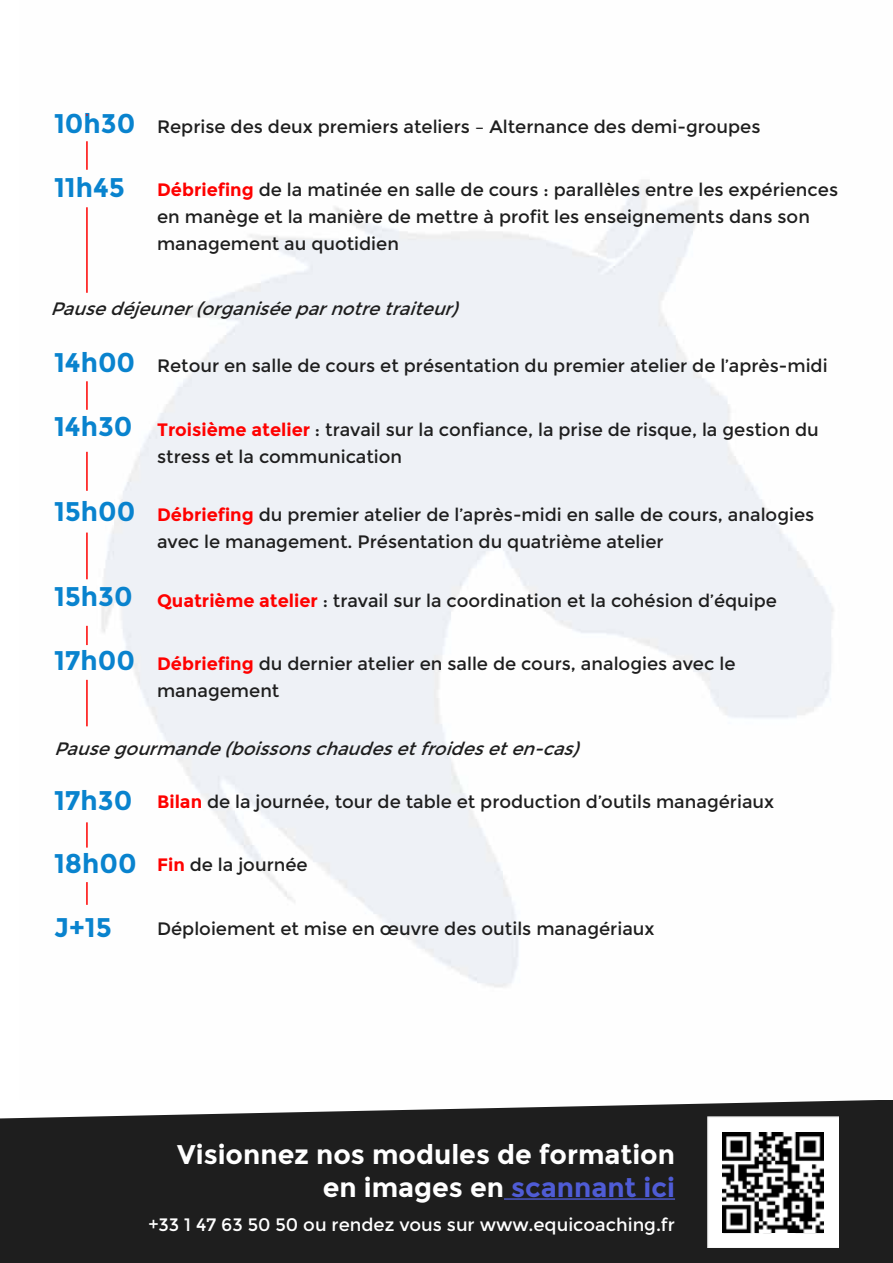
<style>
.page{position:relative;width:893px;height:1263px;background:#fff}
.page>*{position:absolute;margin:0;border:0;box-sizing:border-box;transform-origin:0 0}
.t1{font:700 27px/33px "Montserrat";color:#fff;text-align:right}
.t2{font:700 27px "Montserrat";color:#0983ce}
.t3{font:18px/27px "Montserrat";color:#1e1e1e}
.t4{font:italic 18px "Montserrat";color:#1e1e1e}
.t5{font:18px "Montserrat";color:#fff}
.s1{font-weight:700;font-size:27px;color:#0983ce}
.s2{font-weight:700;color:#ff0100}
.s3{color:#4f5cd6}
</style>
<div class="page">
<div style="left:0;top:1100px;width:893px;height:163px;background:#1e1e1e"></div>
<hr style="left:504px;top:1198px;width:171px;height:2px;background:#4f5cd6">
<img style="left:708px;top:1116px;width:131px;height:132px">
<img style="left:722px;top:1132px;width:101px;height:101px">
<hr style="left:86px;top:141px;width:2px;height:29px;background:#ff0100">
<hr style="left:86px;top:207px;width:2px;height:86px;background:#ff0100">
<hr style="left:86px;top:381px;width:2px;height:29px;background:#ff0100">
<hr style="left:86px;top:452px;width:2px;height:39px;background:#ff0100">
<hr style="left:86px;top:533px;width:2px;height:46px;background:#ff0100">
<svg style="left:86px;top:626px;width:2px;height:19px"></svg>
<hr style="left:86px;top:680px;width:2px;height:46px;background:#ff0100">
<hr style="left:86px;top:822px;width:2px;height:26px;background:#ff0100">
<hr style="left:86px;top:882px;width:2px;height:23px;background:#ff0100">
<p class="t3" style="left:54px;top:113px;width:708px"><span class="s1">10h30</span> Reprise des deux premiers ateliers – Alternance des demi-groupes</p>
<h1 class="t2" style="left:54px;top:171px;width:72px">11h45</h1>
<p class="t3" style="left:157px;top:177px;width:683px"><span class="s2">Débriefing</span> de la matinée en salle de cours : parallèles entre les expériences en manège et la manière de mettre à profit les enseignements dans son management au quotidien</p>
<p class="t4" style="left:50px;top:298px;width:415px">Pausedéjeuner(organiséeparnotretraiteur)</p>
<p class="t3" style="left:54px;top:352px;width:775px"><span class="s1">14h00</span> Retour en salle de cours et présentation du premier atelier de l’après-midi</p>
<h1 class="t2" style="left:54px;top:410px;width:80px">14h30</h1>
<h1 class="t2" style="left:54px;top:496px;width:83px">15h00</h1>
<h1 class="t2" style="left:54px;top:580px;width:80px">15h30</h1>
<h1 class="t2" style="left:54px;top:644px;width:83px">17h00</h1>
<p class="t3" style="left:157px;top:417px;width:663px"><span class="s2">Troisième atelier</span> : travail sur la confiance, la prise de risque, la gestion du stress et la communication</p>
<p class="t3" style="left:157px;top:501px;width:659px"><span class="s2">Débriefing</span> du premier atelier de l’après-midi en salle de cours, analogies avec le management. Présentation du quatrième atelier</p>
<p class="t3" style="left:157px;top:587px;width:621px"><span class="s2">Quatrième atelier</span> : travail sur la coordination et la cohésion d’équipe</p>
<p class="t3" style="left:157px;top:650px;width:580px"><span class="s2">Débriefing</span> du dernier atelier en salle de cours, analogies avec le management</p>
<p class="t4" style="left:54px;top:738px;width:533px">Pausegourmande(boissonschaudesetfroideseten-cas)</p>
<h1 class="t2" style="left:54px;top:784px;width:80px">17h30</h1>
<p class="t3" style="left:157px;top:788px;width:619px"><span class="s2">Bilan</span> de la journée, tour de table et production d’outils managériaux</p>
<h1 class="t2" style="left:54px;top:848px;width:84px">18h00</h1>
<p class="t3" style="left:157px;top:852px;width:152px"><span class="s2">Fin</span> de la journée</p>
<h1 class="t2" style="left:54px;top:912px;width:59px">J+15</h1>
<p class="t3" style="left:157px;top:915px;width:499px">Déploiement et mise en œuvre des outils managériaux</p>
<h1 class="t1" style="left:177px;top:1138px;width:499px">Visionnez nos modules de formation en images en <span class="s3">scannant ici</span></h1>
<p class="t5" style="left:149px;top:1214px;width:528px">+33 1 47 63 50 50 ou rendez vous sur www.equicoaching.fr</p>
</div>
